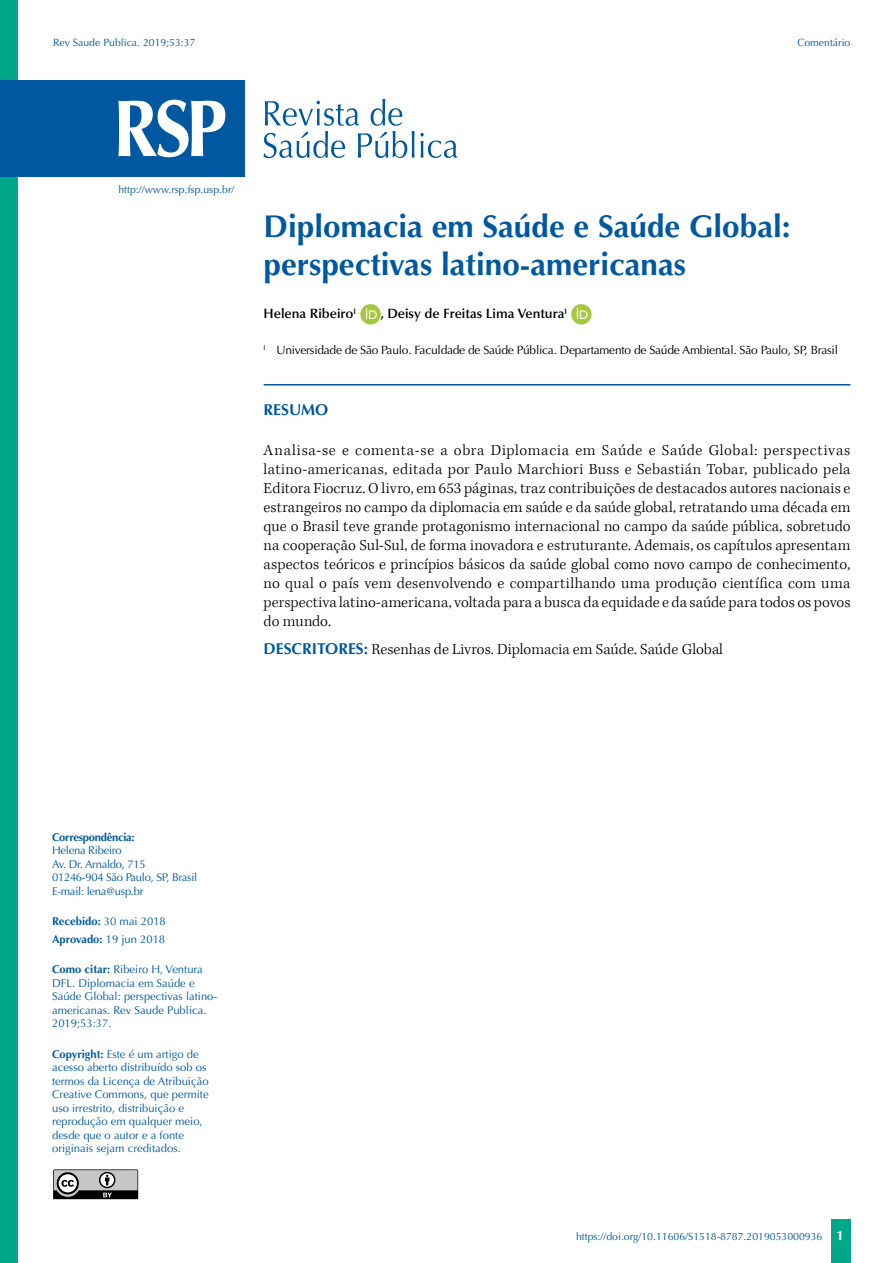
<style>
.page{position:relative;width:893px;height:1263px;background:#fff}
.page>*{position:absolute;margin:0;border:0;box-sizing:border-box;transform-origin:0 0}
.t1{font:700 31.5px/37.8px "Optima";color:#0059a0}
.t2{font:300 15.75px/18.9px "Kepler Std";color:#000;text-align:justify}
.t3{font:700 15.75px "Optima";color:#0059a0}
.t4{font:600 13.5px "Optima";color:#000}
.t5{font:12px "Optima";letter-spacing:-.02em;color:#000}
.t6{font:11.25px/13.5px "Optima";color:#0059a0}
.t7{font:11.25px/13.5px "Optima";letter-spacing:-.025em;color:#0059a0}
.t8{font:700 11.25px/17.7px "Optima";color:#0059a0}
.t9{font:700 11.25px "Optima";letter-spacing:-.025em;color:#0059a0}
.t10{font:10.5px "Optima";color:#0059a0}
.s1{font-family:"Optima";font-weight:700;color:#0059a0}
.s2{font-weight:400}
.s3{font-weight:700}
.s4{font-weight:700;font-size:13.5px;color:#fff}
</style>
<div class="page">
<div style="left:831px;top:1220px;width:20px;height:43px;background:#00a788"></div>
<svg style="left:53px;top:1169px;width:85px;height:30px;background:#838383"></svg>
<div style="left:0;top:0;width:18px;height:1263px;background:#00a788"></div>
<hr style="left:264px;top:384px;width:586px;height:1px;background:#0059a0">
<div style="left:360px;top:304px;width:21px;height:20px;background:#a6c83e;border-radius:50%"></div>
<svg style="left:366px;top:308px;width:11px;height:11px"></svg>
<div style="left:571px;top:304px;width:21px;height:20px;background:#a6c83e;border-radius:50%"></div>
<svg style="left:577px;top:308px;width:11px;height:11px"></svg>
<svg style="left:263px;top:99px;width:195px;height:59px"></svg>
<div style="left:0;top:80px;width:244px;height:96px;background:#0059a0"></div>
<svg style="left:118px;top:100px;width:107px;height:57px"></svg>
<p class="t10" style="left:53px;top:36px;width:144px">Rev Saude Publica. 2019;53:37</p>
<p class="t10" style="left:797px;top:36px;width:55px">Comentário</p>
<p class="t10" style="left:118px;top:183px;width:117px">http://www.rsp.fsp.usp.br/</p>
<h1 class="t1" style="left:264px;top:208px;width:528px">Diplomacia em Saúde e Saúde Global: perspectivas latino-americanas</h1>
<p class="t4" style="left:264px;top:306px;width:94px">Helena Ribeiro<sup>I</sup></p>
<p class="t4" style="left:381px;top:306px;width:188px">, Deisy de Freitas Lima Ventura<sup>I</sup></p>
<p class="t5" style="left:264px;top:343px;width:576px"><sup>I</sup> Universidade de São Paulo. Faculdade de Saúde Pública. Departamento de Saúde Ambiental. São Paulo, SP, Brasil</p>
<p class="t3" style="left:264px;top:401px;width:66px">RESUMO</p>
<p class="t2" style="left:264px;top:442px;width:588px">Analisa-se e comenta-se a obra Diplomacia em Saúde e Saúde Global: perspectivas latino-americanas, editada por Paulo Marchiori Buss e Sebastián Tobar, publicado pela Editora Fiocruz. O livro, em 653 páginas, traz contribuições de destacados autores nacionais e estrangeiros no campo da diplomacia em saúde e da saúde global, retratando uma década em que o Brasil teve grande protagonismo internacional no campo da saúde pública, sobretudo na cooperação Sul-Sul, de forma inovadora e estruturante. Ademais, os capítulos apresentam aspectos teóricos e princípios básicos da saúde global como novo campo de conhecimento, no qual o país vem desenvolvendo e compartilhando uma produção científica com uma perspectiva latino-americana, voltada para a busca da equidade e da saúde para todos os povos do mundo.</p>
<p class="t2" style="left:264px;top:640px;width:461px"><span class="s1">DESCRITORES:</span> Resenhas de Livros. Diplomacia em Saúde. Saúde Global</p>
<p class="t9" style="left:52px;top:830px;width:84px">Correspondência:</p>
<p class="t7" style="left:52px;top:844px;width:147px">Helena Ribeiro<br>Av. Dr. Arnaldo, 715<br>01246-904 São Paulo, SP, Brasil<br>E-mail: lena@usp.br</p>
<p class="t8" style="left:52px;top:913px;width:115px">Recebido: <span class="s2">30 mai 2018<br></span>Aprovado: <span class="s2">19 jun 2018</span></p>
<p class="t6" style="left:52px;top:963px;width:167px"><span class="s3">Como citar:</span> Ribeiro H, Ventura<br>DFL. Diplomacia em Saúde e<br>Saúde Global: perspectivas latino&shy;americanas. Rev Saude Publica.<br>2019;53:37.</p>
<p class="t6" style="left:52px;top:1047px;width:158px"><span class="s3">Copyright:</span> Este é um artigo de acesso aberto distribuído sob os termos da Licença de Atribuição<br>Creative Commons, que permite uso irrestrito, distribuição e reprodução em qualquer meio, desde que o autor e a fonte originais sejam creditados.</p>
<p class="t10" style="left:576px;top:1230px;width:269px">https://doi.org/10.11606/S1518-8787.2019053000936 <span class="s4">1</span></p>
</div>
